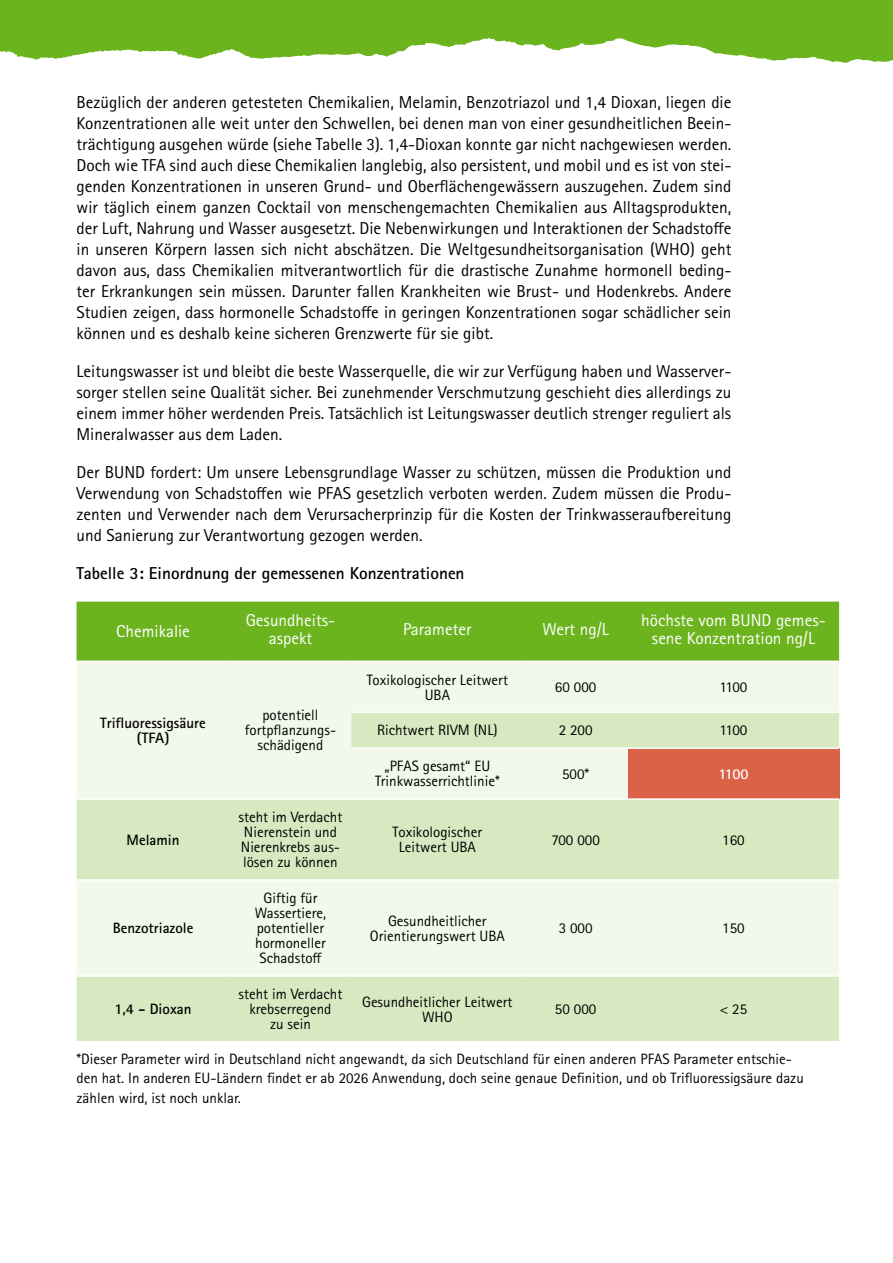
<style>
.page{position:relative;width:893px;height:1263px;background:#fff}
.page>*{position:absolute;margin:0;border:0;box-sizing:border-box;transform-origin:0 0}
.COPY{font:17.25px/21px "Rotis Sans Serif Pro";color:#000;text-align:justify}
.COPY-2{font:17.25px/18px "Rotis Sans Serif Pro";color:#fff;text-align:center}
.COPY-3{font:700 17.25px "Rotis Sans Serif Pro";color:#000}
.COPY_TAB{font:15px/15px "Rotis Sans Serif Pro";color:#000;text-align:center}
.COPY_TAB-2{font:700 15px "Rotis Sans Serif Pro";color:#000}
.COPY_TAB-3{font:700 15px "Rotis Sans Serif Pro";color:#fff}
</style>
<div class="page">
<svg style="left:0;top:0;width:893px;height:63px;fill:#6cb41e"></svg>
<div style="left:77px;top:602px;width:762px;height:59px;background:#6cb41e"></div>
<div style="left:77px;top:662px;width:762px;height:50px;background:#f2f8ea"></div>
<svg style="left:77px;top:712px;width:762px;height:329px;fill:#d7e9c0"></svg>
<div style="left:628px;top:748px;width:211px;height:51px;background:#da6347"></div>
<hr style="left:351px;top:711px;width:172px;height:2px;background:#fff">
<hr style="left:523px;top:711px;width:105px;height:2px;background:#fff">
<hr style="left:628px;top:711px;width:211px;height:2px;background:#fff">
<hr style="left:351px;top:747px;width:172px;height:2px;background:#fff">
<hr style="left:523px;top:747px;width:105px;height:2px;background:#fff">
<hr style="left:628px;top:747px;width:211px;height:2px;background:#fff">
<hr style="left:77px;top:798px;width:153px;height:2px;background:#fff">
<hr style="left:230px;top:798px;width:121px;height:2px;background:#fff">
<hr style="left:351px;top:798px;width:172px;height:2px;background:#fff">
<hr style="left:523px;top:798px;width:105px;height:2px;background:#fff">
<hr style="left:628px;top:798px;width:211px;height:2px;background:#fff">
<hr style="left:77px;top:879px;width:153px;height:2px;background:#fff">
<hr style="left:230px;top:879px;width:121px;height:2px;background:#fff">
<hr style="left:351px;top:879px;width:172px;height:2px;background:#fff">
<hr style="left:523px;top:879px;width:105px;height:2px;background:#fff">
<hr style="left:628px;top:879px;width:211px;height:2px;background:#fff">
<hr style="left:77px;top:975px;width:153px;height:2px;background:#fff">
<hr style="left:230px;top:975px;width:121px;height:2px;background:#fff">
<hr style="left:351px;top:975px;width:172px;height:2px;background:#fff">
<hr style="left:523px;top:975px;width:105px;height:2px;background:#fff">
<hr style="left:628px;top:975px;width:211px;height:2px;background:#fff">
<p class="COPY" style="left:77px;top:91px;width:656px">Bezüglich der anderen getesteten Chemikalien, Melamin, Benzotriazol und 1,4 Dioxan, liegen die Konzentrationen alle weit unter den Schwellen, bei denen man von einer gesundheitlichen Beein&shy;trächtigung ausgehen würde (siehe Tabelle 3). 1,4-Dioxan konnte gar nicht nachgewiesen werden.<br>Doch wie TFA sind auch diese Chemikalien langlebig, also persistent, und mobil und es ist von stei&shy;genden Konzentrationen in unseren Grund- und Oberflächengewässern auszugehen. Zudem sind wir täglich einem ganzen Cocktail von menschengemachten Chemikalien aus Alltagsprodukten, der Luft, Nahrung und Wasser ausgesetzt. Die Nebenwirkungen und Interaktionen der Schadstoffe in unseren Körpern lassen sich nicht abschätzen. Die Weltgesundheitsorganisation (WHO) geht davon aus, dass Chemikalien mitverantwortlich für die drastische Zunahme hormonell beding&shy;ter Erkrankungen sein müssen. Darunter fallen Krankheiten wie Brust- und Hodenkrebs. Andere Studien zeigen, dass hormonelle Schadstoffe in geringen Konzentrationen sogar schädlicher sein können und es deshalb keine sicheren Grenzwerte für sie gibt.</p>
<p class="COPY" style="left:77px;top:360px;width:656px">Leitungswasser ist und bleibt die beste Wasserquelle, die wir zur Verfügung haben und Wasserver&shy;sorger stellen seine Qualität sicher. Bei zunehmender Verschmutzung geschieht dies allerdings zu einem immer höher werdenden Preis. Tatsächlich ist Leitungswasser deutlich strenger reguliert als Mineralwasser aus dem Laden.</p>
<p class="COPY" style="left:77px;top:461px;width:656px">Der BUND fordert: Um unsere Lebensgrundlage Wasser zu schützen, müssen die Produktion und Verwendung von Schadstoffen wie PFAS gesetzlich verboten werden. Zudem müssen die Produ&shy;zenten und Verwender nach dem Verursacherprinzip für die Kosten der Trinkwasseraufbereitung und Sanierung zur Verantwortung gezogen werden.</p>
<p class="COPY-3" style="left:77px;top:562px;width:390px">Tabelle 3: Einordnung der gemessenen Konzentrationen</p>
<p class="COPY-2" style="left:116px;top:623px;width:75px">Chemikalie</p>
<p class="COPY-2" style="left:246px;top:612px;width:91px">Gesundheits&shy;aspekt</p>
<p class="COPY-2" style="left:403px;top:621px;width:70px">Parameter</p>
<p class="COPY-2" style="left:542px;top:621px;width:68px">Wert ng/L</p>
<p class="COPY-2" style="left:641px;top:612px;width:186px">höchste vom BUND gemes&shy;sene Konzentration ng/L</p>
<p class="COPY_TAB-2" style="left:100px;top:713px;width:107px">Trifluoressigsäure</p>
<p class="COPY_TAB-2" style="left:137px;top:728px;width:34px">(TFA)</p>
<p class="COPY_TAB-2" style="left:127px;top:830px;width:55px">Melamin</p>
<p class="COPY_TAB-2" style="left:113px;top:919px;width:82px">Benzotriazole</p>
<p class="COPY_TAB" style="left:245px;top:708px;width:93px">potentiell fortpflanzungs&shy;schädigend</p>
<p class="COPY_TAB" style="left:239px;top:810px;width:105px;text-align:left">steht im Verdacht<br>Nierenstein und<br>Nierenkrebs aus&shy;lösen zu können</p>
<p class="COPY_TAB" style="left:255px;top:891px;width:73px">Giftig für<br>Wassertiere, potentieller hormoneller<br>Schadstoff</p>
<p class="COPY_TAB" style="left:367px;top:672px;width:143px">Toxikologischer Leitwert<br>UBA</p>
<p class="COPY_TAB" style="left:555px;top:679px;width:43px">60 000</p>
<p class="COPY_TAB" style="left:720px;top:679px;width:29px">1100</p>
<p class="COPY_TAB" style="left:377px;top:723px;width:122px">Richtwert RIVM (NL)</p>
<p class="COPY_TAB" style="left:559px;top:723px;width:35px">2 200</p>
<p class="COPY_TAB" style="left:720px;top:723px;width:29px">1100</p>
<p class="COPY_TAB" style="left:375px;top:759px;width:126px">„PFAS gesamt“ EU<br>Trinkwasserrichtlinie*</p>
<p class="COPY_TAB" style="left:562px;top:766px;width:29px">500*</p>
<p class="COPY_TAB-3" style="left:718px;top:764px;width:31px">1100</p>
<p class="COPY_TAB" style="left:393px;top:825px;width:91px">Toxikologischer<br>Leitwert UBA</p>
<p class="COPY_TAB" style="left:551px;top:832px;width:50px">700 000</p>
<p class="COPY_TAB" style="left:722px;top:832px;width:24px">160</p>
<p class="COPY_TAB" style="left:370px;top:913px;width:136px">Gesundheitlicher<br>Orientierungswert UBA</p>
<p class="COPY_TAB" style="left:559px;top:921px;width:35px">3 000</p>
<p class="COPY_TAB" style="left:722px;top:921px;width:24px">150</p>
<p class="COPY_TAB" style="left:239px;top:987px;width:105px">steht im Verdacht krebserregend<br>zu sein</p>
<p class="COPY_TAB" style="left:362px;top:994px;width:152px">Gesundheitlicher Leitwert<br>WHO</p>
<p class="COPY_TAB" style="left:555px;top:1002px;width:43px">50 000</p>
<p class="COPY_TAB" style="left:720px;top:1002px;width:29px">&lt; 25</p>
<p class="COPY_TAB" style="left:77px;top:1049px;width:729px;line-height:19.5px;text-align:left">*Dieser Parameter wird in Deutschland nicht angewandt, da sich Deutschland für einen anderen PFAS Parameter entschie&shy;den hat. In anderen EU-Ländern findet er ab 2026 Anwendung, doch seine genaue Definition, und ob Trifluoressigsäure dazu zählen wird, ist noch unklar.</p>
<p class="COPY_TAB-2" style="left:114px;top:999px;width:79px">1,4 - Dioxan</p>
</div>
